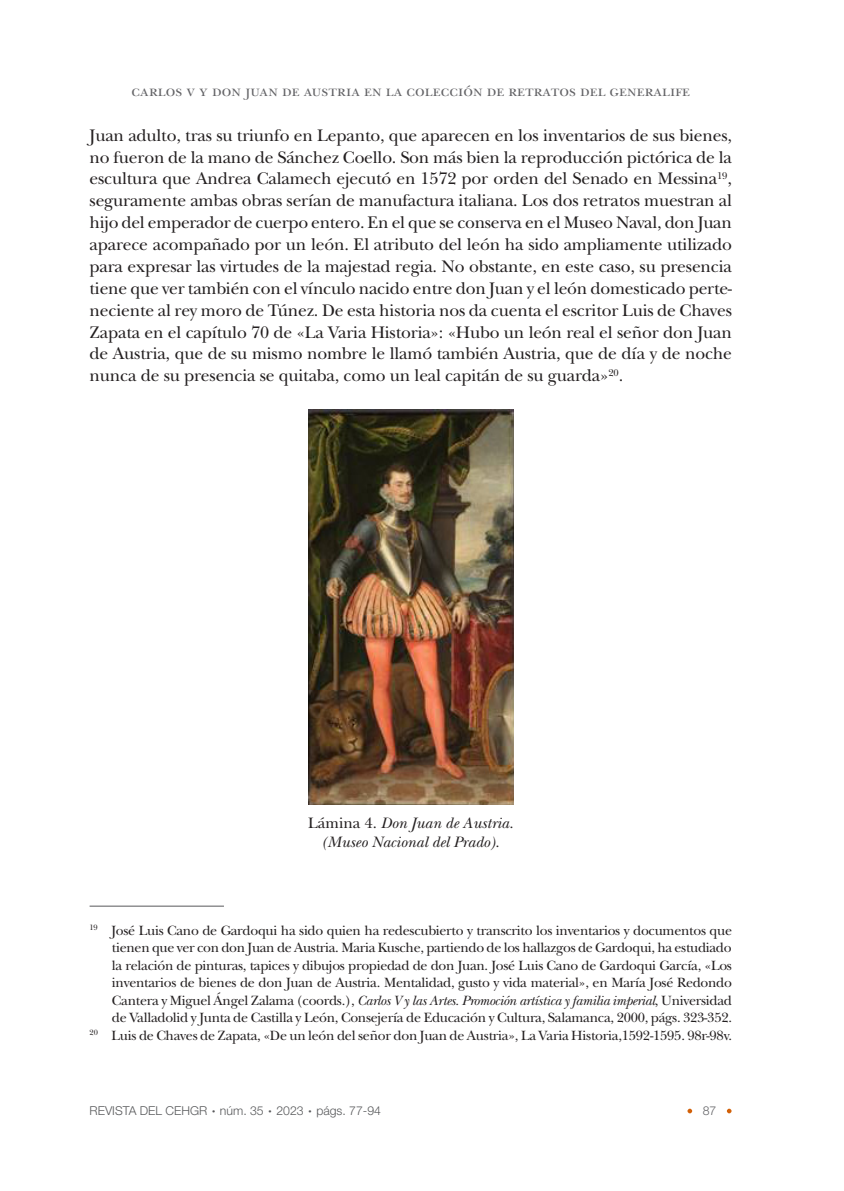
<style>
.page{position:relative;width:844px;height:1191px;background:#fff}
.page>*{position:absolute;margin:0;border:0;box-sizing:border-box;transform-origin:0 0}
.t1{font:17.5px/21.9px "New Baskerville Std";letter-spacing:-.01em;color:#231f20;text-align:justify}
.t2{font:15.75px "New Baskerville Std";color:#636366}
.pie_ilustraciones{font:italic 15.75px/19.2px "New Baskerville Std";color:#231f20;text-align:center}
.notas_al_pie{font:14px/17.5px "New Baskerville Std";letter-spacing:-.02em;color:#231f20;text-align:justify}
.t3{font:300 12.25px "Helvetica Neue LT Std";color:#57585a}
.t4{font:300 12.25px "Helvetica Neue LT Std";color:#636366}
.s1{font-style:normal}
.s2{font-style:italic}
.s3{font-weight:100;font-size:21px}
</style>
<div class="page">
<svg style="left:687px;top:1108px;width:5px;height:5px"></svg>
<svg style="left:726px;top:1108px;width:5px;height:5px"></svg>
<img style="left:308px;top:410px;width:205px;height:394px">
<hr style="left:90px;top:905px;width:134px;height:1px;background:#57585a">
<p class="t2" style="left:131px;top:82px;width:560px">carlos v y don juan de austria en la colección de retratos del generalife</p>
<p class="t1" style="left:90px;top:124px;width:643px">Juan adulto, tras su triunfo en Lepanto, que aparecen en los inventarios de sus bienes, no fueron de la mano de Sánchez Coello. Son más bien la reproducción pictórica de la escultura que Andrea Calamech ejecutó en 1572 por orden del Senado en Messina<sup>19</sup>, seguramente ambas obras serían de manufactura italiana. Los dos retratos muestran al hijo del emperador de cuerpo entero. En el que se conserva en el Museo Naval, don Juan aparece acompañado por un león. El atributo del león ha sido ampliamente utilizado para expresar las virtudes de la majestad regia. No obstante, en este caso, su presencia tiene que ver también con el vínculo nacido entre don Juan y el león domesticado perte&shy;neciente al rey moro de Túnez. De esta historia nos da cuenta el escritor Luis de Chaves Zapata en el capítulo 70 de «La Varia Historia»: «Hubo un león real el señor don Juan de Austria, que de su mismo nombre le llamó también Austria, que de día y de noche nunca de su presencia se quitaba, como un leal capitán de su guarda»<sup>20</sup>.</p>
<p class="pie_ilustraciones" style="left:308px;top:813px;width:207px"><span class="s1">Lámina 4.</span> Don Juan de Austria. (Museo Nacional del Prado).</p>
<p class="notas_al_pie" style="left:112px;top:921px;width:621px;text-indent:-22px"><sup>19</sup> José Luis Cano de Gardoqui ha sido quien ha redescubierto y transcrito los inventarios y documentos que tienen que ver con don Juan de Austria. Maria Kusche, partiendo de los hallazgos de Gardoqui, ha estudiado la relación de pinturas, tapices y dibujos propiedad de don Juan. José Luis Cano de Gardoqui García, «Los inventarios de bienes de don Juan de Austria. Mentalidad, gusto y vida material», en María José Redondo Cantera y Miguel Ángel Zalama (coords.), <span class="s2">Carlos V y las Artes. Promoción artística y familia imperial</span>, Universidad de Valladolid y Junta de Castilla y León, Consejería de Educación y Cultura, Salamanca, 2000, págs. 323-352.</p>
<p class="notas_al_pie" style="left:90px;top:1026px;width:643px"><sup>20</sup> Luis de Chaves de Zapata, «De un león del señor don Juan de Austria», La Varia Historia,1592-1595. 98r-98v.</p>
<p class="t3" style="left:90px;top:1103px;width:293px">REVISTA DEL CEHGR <span class="s3">·</span> núm. 35 <span class="s3">·</span> 2023 <span class="s3">·</span> págs. 77-94</p>
<p class="t4" style="left:702px;top:1103px;width:15px">87</p>
</div>
